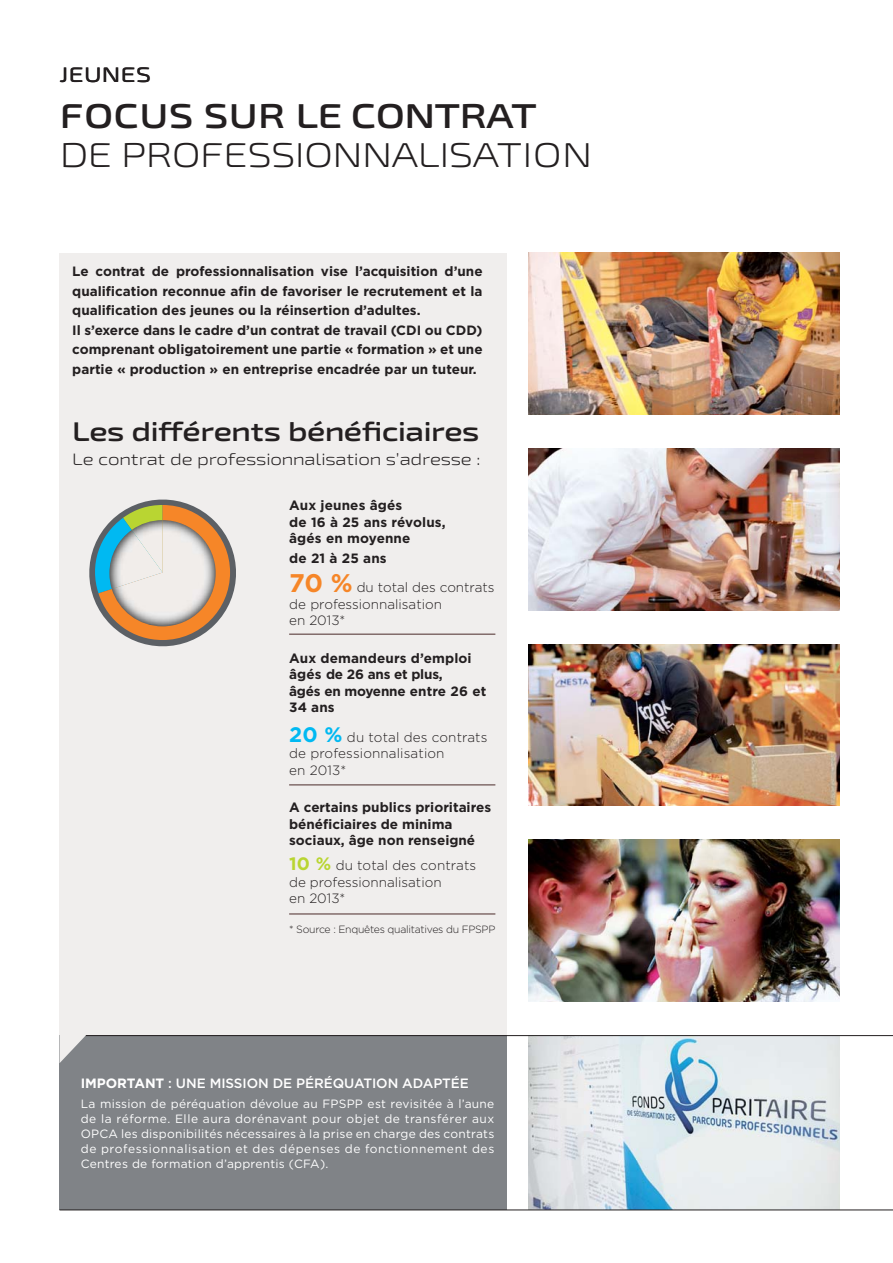
<style>
.page{position:relative;width:893px;height:1263px;background:#fff}
.page>*{position:absolute;margin:0;border:0;box-sizing:border-box;transform-origin:0 0}
.t1{font:300 expanded 34.5px "Exo 2";letter-spacing:-.02em;color:#231f20}
.t2{font:600 expanded 34.5px "Exo 2";letter-spacing:-.02em;color:#231f20}
.t3{font:600 expanded 27px "Exo 2";letter-spacing:-.015em;color:#231f20}
.t4{font:500 expanded 21px "Exo 2";letter-spacing:.01em;color:#231f20}
.t5{font:300 expanded 16.5px "Exo 2";letter-spacing:-.01em;color:#231f20}
.t6{font:700 13.5px/16.5px "Gotham";color:#231f20}
.t7{font:300 13.5px/16.5px "Gotham";color:#231f20}
.t8{font:500 13.5px "Gotham";letter-spacing:-.005em;color:#fff}
.t9{font:12px/15px "Gotham";letter-spacing:.02em;color:#fff;text-align:justify}
.t10{font:300 10.5px "Gotham";letter-spacing:-.025em;color:#231f20}
.s1{font-weight:700}
.s2{font-weight:700;font-size:25.5px;color:#f68628}
.s3{font-weight:700;font-size:21px;color:#00b9f2}
.s4{font-weight:700;font-size:18px;color:#b9d532}
</style>
<div class="page">
<div style="left:60px;top:253px;width:447px;height:957px;background:#f0eeed"></div>
<svg style="left:89px;top:499px;width:147px;height:148px"></svg>
<img style="left:109px;top:530px;width:3px;height:59px">
<img style="left:112px;top:520px;width:104px;height:106px">
<div style="left:60px;top:1035px;width:447px;height:175px;background:#808387"></div>
<hr style="left:289px;top:634px;width:206px;height:1px;background:#4a2a29">
<hr style="left:289px;top:785px;width:206px;height:1px;background:#4a2a29">
<hr style="left:289px;top:914px;width:206px;height:1px;background:#4a2a29">
<img style="left:528px;top:448px;width:312px;height:162px">
<img style="left:528px;top:253px;width:312px;height:161px">
<img style="left:528px;top:644px;width:312px;height:162px">
<img style="left:528px;top:840px;width:312px;height:161px">
<img style="left:528px;top:1036px;width:312px;height:173px">
<svg style="left:59px;top:1209px;width:834px;height:2px;background:#7b7b7d"></svg>
<hr style="left:85px;top:1035px;width:808px;height:1px;background:#231f20">
<svg style="left:60px;top:1035px;width:26px;height:28px"></svg>
<h3 class="t4" style="left:60px;top:67px;width:93px">JEUNES</h3>
<h1 class="t2" style="left:60px;top:96px;width:479px">FOCUS SUR LE CONTRAT</h1>
<h1 class="t1" style="left:60px;top:143px;width:534px">DE PROFESSIONNALISATION</h1>
<p class="t6" style="left:72px;top:263px;width:412px;line-height:19.5px">Le contrat de professionnalisation vise l’acquisition d’une qualification reconnue afin de favoriser le recrutement et la qualification des jeunes ou la réinsertion d’adultes.<br>Il s’exerce dans le cadre d’un contrat de travail (CDI ou CDD) comprenant obligatoirement une partie « formation » et une partie « production » en entreprise encadrée par un tuteur.</p>
<h2 class="t3" style="left:72px;top:416px;width:409px">Les différents bénéficiaires</h2>
<p class="t5" style="left:72px;top:453px;width:410px">Le contrat de professionnalisation s’adresse :</p>
<p class="t6" style="left:289px;top:498px;width:158px">Aux jeunes âgés<br>de 16 à 25 ans révolus, âgés en moyenne</p>
<p class="t7" style="left:289px;top:544px;width:207px;line-height:29.2px"><span class="s1">de 21 à 25 ans<br></span><span class="s2">70 %</span> du total des contrats</p>
<p class="t7" style="left:289px;top:596px;width:154px">de professionnalisation en 2013*</p>
<p class="t6" style="left:289px;top:651px;width:199px">Aux demandeurs d’emploi âgés de 26 ans et plus,<br>âgés en moyenne entre 26 et<br>34 ans</p>
<p class="t7" style="left:289px;top:729px;width:200px"><span class="s3">20 %</span> du total des contrats de professionnalisation<br>en 2013*</p>
<p class="t6" style="left:289px;top:800px;width:204px">A certains publics prioritaires bénéficiaires de minima sociaux, âge non renseigné</p>
<p class="t7" style="left:289px;top:858px;width:189px"><span class="s4">10 %</span> du total des contrats de professionnalisation<br>en 2013*</p>
<p class="t10" style="left:289px;top:924px;width:208px">* Source : Enquêtes qualitatives du FPSPP</p>
<p class="t8" style="left:81px;top:1078px;width:390px"><span class="s1">IMPORTANT</span> : UNE MISSION DE PÉRÉQUATION ADAPTÉE</p>
<p class="t9" style="left:81px;top:1097px;width:415px">La mission de péréquation dévolue au FPSPP est revisitée à l’aune de la réforme. Elle aura dorénavant pour objet de transférer aux OPCA les disponibilités nécessaires à la prise en charge des contrats de professionnalisation et des dépenses de fonctionnement des Centres de formation d’apprentis (CFA).</p>
</div>
